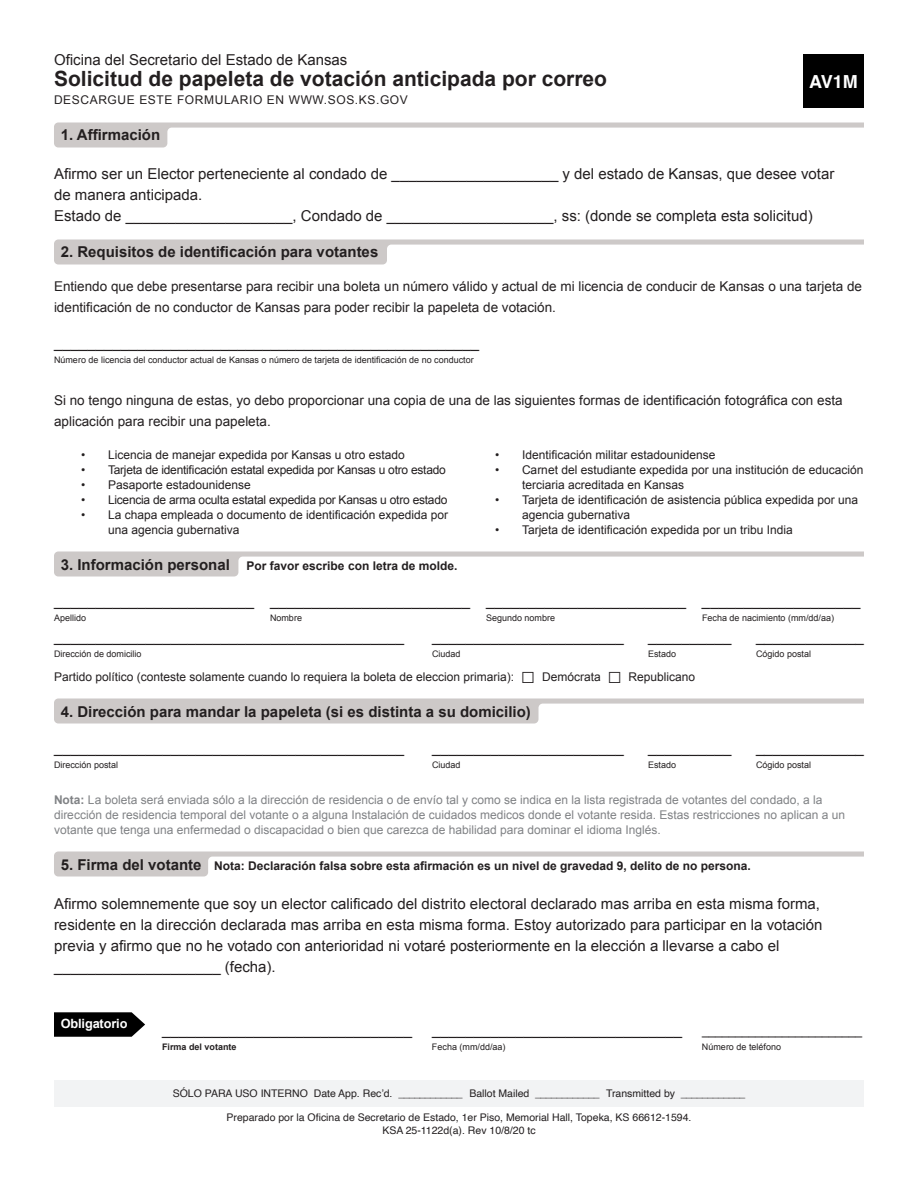
<style>
.page{position:relative;width:918px;height:1188px;background:#fff}
.page>*{position:absolute;margin:0;border:0;box-sizing:border-box;transform-origin:0 0}
.t1{font:700 21px "Arial";color:#231f20}
.t2{font:700 18px "Helvetica";color:#fff}
.t3{font:15px/21px "Arial";color:#231f20}
.t4{font:700 15px "Arial";color:#231f20}
.t5{font:13.5px/21px "Arial";color:#231f20}
.t6{font:700 12.75px "Arial";letter-spacing:-.01em;color:#fff}
.t7{font:12px/15px "Arial";color:#231f20}
.t8{font:12px/15px "Arial";color:#808285}
.t9{font:700 12px "Arial";color:#231f20}
.t10{font:12px "Arial";letter-spacing:-.02em;color:#231f20}
.t11{font:12px "Arial";letter-spacing:.05em;color:#231f20}
.t12{font:10.5px "Helvetica";color:#231f20}
.t13{font:9px "Arial";color:#231f20}
.t14{font:700 9px "Arial";color:#231f20}
.s1{font-size:15px}
.s2{font-size:24px}
.s3{font-weight:700}
</style>
<div class="page">
<svg style="left:54px;top:851px;width:810px;height:26px"></svg>
<svg style="left:54px;top:698px;width:810px;height:26px"></svg>
<svg style="left:54px;top:551px;width:810px;height:26px"></svg>
<svg style="left:54px;top:239px;width:810px;height:26px"></svg>
<svg style="left:54px;top:122px;width:810px;height:26px"></svg>
<div style="left:54px;top:1080px;width:810px;height:27px;background:#f2f3f4"></div>
<div style="left:803px;top:54px;width:61px;height:54px;background:#000"></div>
<svg style="left:54px;top:1012px;width:91px;height:25px"></svg>
<p class="t3" style="left:54px;top:49px;width:295px">Oficina del Secretario del Estado de Kansas</p>
<p class="t1" style="left:54px;top:65px;width:555px">Solicitud de papeleta de votación anticipada por correo</p>
<p class="t11" style="left:54px;top:92px;width:355px">DESCARGUE ESTE FORMULARIO EN WWW.SOS.KS.GOV</p>
<p class="t4" style="left:61px;top:125px;width:101px">1. Affirmación</p>
<p class="t3" style="left:54px;top:163px;width:782px">Afirmo ser un Elector perteneciente al condado de ____________________ y del estado de Kansas, que desee votar de manera anticipada.</p>
<p class="t3" style="left:54px;top:205px;width:760px">Estado de ____________________, Condado de ____________________, ss: (donde se completa esta solicitud)</p>
<p class="t4" style="left:61px;top:242px;width:319px">2. Requisitos de identificación para votantes</p>
<p class="t5" style="left:54px;top:276px;width:810px">Entiendo que debe presentarse para recibir una boleta un número válido y actual de mi licencia de conducir de Kansas o una tarjeta de identificación de no conductor de Kansas para poder recibir la papeleta de votación.</p>
<p class="t3" style="left:54px;top:333px;width:427px">___________________________________________________</p>
<p class="t13" style="left:54px;top:354px;width:421px">Número de licencia del conductor actual de Kansas o número de tarjeta de identificación de no conductor</p>
<p class="t5" style="left:54px;top:390px;width:790px">Si no tengo ninguna de estas, yo debo proporcionar una copia de una de las siguientes formas de identificación fotográfica con esta aplicación para recibir una papeleta.</p>
<p class="t7" style="left:81px;top:448px;width:325px">• Licencia de manejar expedida por Kansas u otro estado</p>
<p class="t10" style="left:81px;top:462px;width:366px">• Tarjeta de identificación estatal expedida por Kansas u otro estado</p>
<p class="t7" style="left:81px;top:478px;width:171px">• Pasaporte estadounidense</p>
<p class="t10" style="left:81px;top:492px;width:368px">• Licencia de arma oculta estatal expedida por Kansas u otro estado</p>
<p class="t7" style="left:108px;top:508px;width:342px;text-indent:-27px">• La chapa empleada o documento de identificación expedida por una agencia gubernativa</p>
<p class="t2" style="left:809px;top:67px;width:50px">AV1M</p>
<p class="t7" style="left:495px;top:448px;width:222px">• Identificación militar estadounidense</p>
<p class="t7" style="left:522px;top:463px;width:343px;text-indent:-27px">• Carnet del estudiante expedida por una institución de educación terciaria acreditada en Kansas</p>
<p class="t7" style="left:522px;top:493px;width:338px;text-indent:-27px">• Tarjeta de identificación de asistencia pública expedida por una agencia gubernativa</p>
<p class="t7" style="left:495px;top:523px;width:299px">• Tarjeta de identificación expedida por un tribu India</p>
<p class="t9" style="left:61px;top:558px;width:398px"><span class="s1">3. Información personal</span> Por favor escribe con letra de molde.</p>
<p class="t3" style="left:54px;top:591px;width:808px">________________________ ________________________ ________________________ ___________________</p>
<p class="t13" style="left:54px;top:612px;width:34px">Apellido</p>
<p class="t13" style="left:270px;top:612px;width:34px">Nombre</p>
<p class="t13" style="left:486px;top:612px;width:71px">Segundo nombre</p>
<p class="t13" style="left:702px;top:612px;width:134px">Fecha de nacimiento (mm/dd/aa)</p>
<p class="t3" style="left:54px;top:627px;width:352px">__________________________________________</p>
<p class="t3" style="left:432px;top:627px;width:193px">_______________________</p>
<p class="t3" style="left:648px;top:627px;width:85px">__________</p>
<p class="t3" style="left:756px;top:627px;width:109px">_____________</p>
<p class="t13" style="left:54px;top:648px;width:89px">Dirección de domicilio</p>
<p class="t13" style="left:432px;top:648px;width:30px">Ciudad</p>
<p class="t13" style="left:648px;top:648px;width:30px">Estado</p>
<p class="t13" style="left:756px;top:648px;width:57px">Cógido postal</p>
<p class="t7" style="left:54px;top:670px;width:643px">Partido político (conteste solamente cuando lo requiera la boleta de eleccion primaria): <span class="s2">□</span> Demócrata <span class="s2">□</span> Republicano</p>
<p class="t4" style="left:61px;top:702px;width:472px">4. Dirección para mandar la papeleta (si es distinta a su domicilio)</p>
<p class="t3" style="left:54px;top:738px;width:352px">__________________________________________</p>
<p class="t3" style="left:432px;top:738px;width:193px">_______________________</p>
<p class="t3" style="left:648px;top:738px;width:85px">__________</p>
<p class="t3" style="left:756px;top:738px;width:109px">_____________</p>
<p class="t13" style="left:54px;top:759px;width:66px">Dirección postal</p>
<p class="t13" style="left:432px;top:759px;width:30px">Ciudad</p>
<p class="t13" style="left:648px;top:759px;width:30px">Estado</p>
<p class="t13" style="left:756px;top:759px;width:57px">Cógido postal</p>
<p class="t8" style="left:54px;top:793px;width:793px"><span class="s3">Nota:</span> La boleta será enviada sólo a la dirección de residencia o de envío tal y como se indica en la lista registrada de votantes del condado, a la dirección de residencia temporal del votante o a alguna Instalación de cuidados medicos donde el votante resida. Estas restricciones no aplican a un votante que tenga una enfermedad o discapacidad o bien que carezca de habilidad para dominar el idioma Inglés.</p>
<p class="t9" style="left:61px;top:858px;width:692px"><span class="s1">5. Firma del votante</span> Nota: Declaración falsa sobre esta afirmación es un nivel de gravedad 9, delito de no persona.</p>
<p class="t3" style="left:54px;top:894px;width:770px">Afirmo solemnemente que soy un elector calificado del distrito electoral declarado mas arriba en esta misma forma, residente en la dirección declarada mas arriba en esta misma forma. Estoy autorizado para participar en la votación previa y afirmo que no he votado con anterioridad ni votaré posteriormente en la elección a llevarse a cabo el ____________________ (fecha).</p>
<p class="t6" style="left:61px;top:1015px;width:68px">Obligatorio</p>
<p class="t3" style="left:162px;top:1020px;width:252px">______________________________</p>
<p class="t3" style="left:432px;top:1020px;width:252px">______________________________</p>
<p class="t7" style="left:702px;top:1024px;width:162px">________________________</p>
<p class="t14" style="left:162px;top:1041px;width:76px">Firma del votante</p>
<p class="t13" style="left:432px;top:1041px;width:75px">Fecha (mm/dd/aa)</p>
<p class="t13" style="left:702px;top:1041px;width:81px">Número de teléfono</p>
<p class="t12" style="left:173px;top:1086px;width:574px">SÓLO PARA USO INTERNO Date App. Rec’d. ____________ Ballot Mailed ____________ Transmitted by ____________</p>
<p class="t12" style="left:227px;top:1110px;width:466px">Preparado por la Oficina de Secretario de Estado, 1er Piso, Memorial Hall, Topeka, KS 66612-1594.</p>
<p class="t12" style="left:382px;top:1122px;width:155px">KSA 25-1122d(a). Rev 10/8/20 tc</p>
</div>
